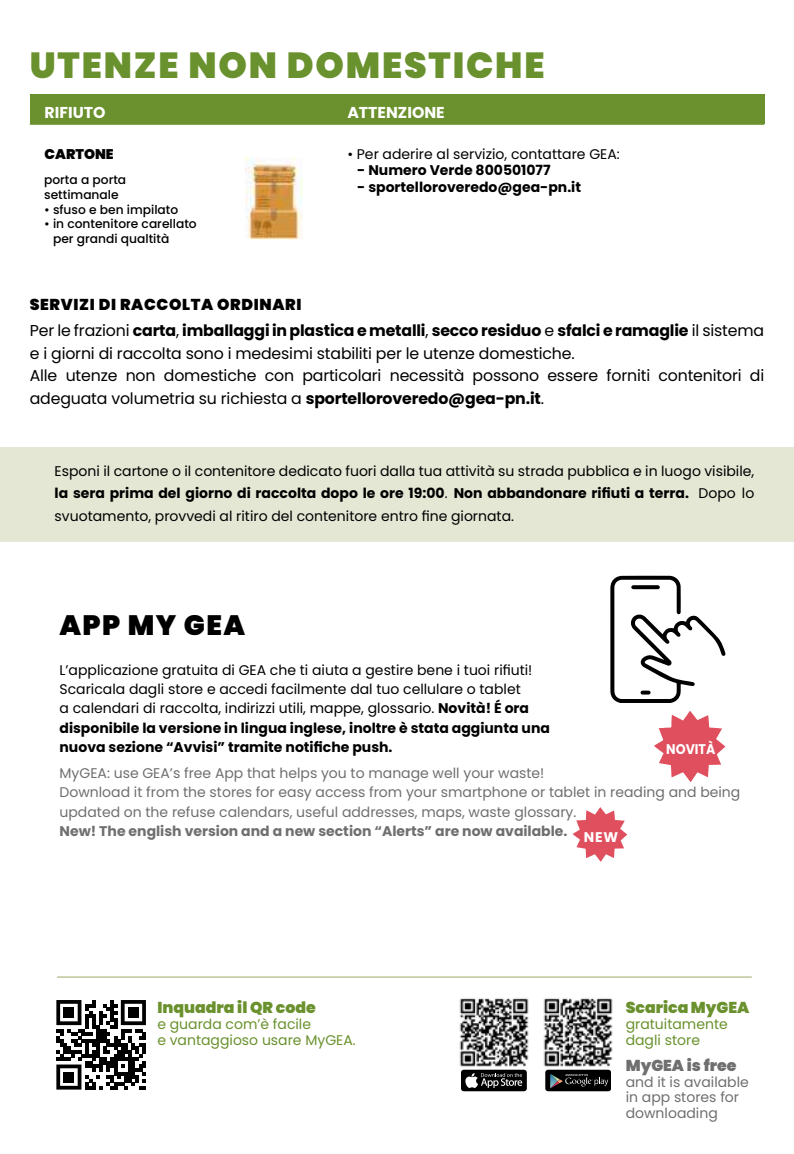
<style>
.page{position:relative;width:794px;height:1154px;background:#fff}
.page>*{position:absolute;margin:0;border:0;box-sizing:border-box;transform-origin:0 0}
.t1{font:900 36.23px "Poppins";letter-spacing:.05em;color:#69912d}
.t2{font:900 28px "Poppins";letter-spacing:.05em;color:#000}
.t3{font:15.75px/22.8px "Poppins";letter-spacing:-.01em;color:#000}
.t4{font:700 15.75px/26.2px "Poppins";letter-spacing:-.01em;color:#000}
.t5{font:900 15.75px "Poppins";color:#6a912d}
.t6{font:700 15.75px "Poppins";color:#fff}
.t7{font:900 15.75px "Poppins";color:#706f6f}
.t8{font:14px/19.2px "Poppins";color:#000;text-align:justify}
.t9{font:14px/19.2px "Poppins";color:#706f6f}
.t10{font:14px/15.8px "Poppins";color:#6a912d}
.t11{font:700 14px "Poppins";color:#706f6f}
.t12{font:700 14px "Poppins";color:#000}
.t13{font:900 14px "Poppins";color:#000}
.t14{font:700 14px "Poppins";color:#fff;scale:.9 1}
.t15{font:700 14px "Poppins";color:#fff}
.t16{font:500 12.25px/14.7px "Poppins";color:#000}
.s1{font-weight:900}
.s2{font-weight:400}
.s3{font-weight:700}
</style>
<div class="page">
<img style="left:246px;top:158px;width:56px;height:82px">
<div style="left:30px;top:94px;width:734px;height:30px;background:#6a912d"></div>
<hr style="left:30px;top:124px;width:734px;height:1px;background:#6a912d">
<div style="left:0;top:447px;width:794px;height:94px;background:#e3e7d4"></div>
<svg style="left:573px;top:807px;width:54px;height:54px"></svg>
<svg style="left:610px;top:575px;width:115px;height:128px"></svg>
<hr style="left:57px;top:976px;width:695px;height:1px;background:#b8c391">
<svg style="left:56px;top:1000px;width:90px;height:89px"></svg>
<div style="left:64px;top:1007px;width:10px;height:10px;background:#000"></div>
<div style="left:128px;top:1007px;width:11px;height:10px;background:#000"></div>
<div style="left:64px;top:1071px;width:10px;height:11px;background:#000"></div>
<img style="left:459px;top:998px;width:154px;height:76px">
<div style="left:545px;top:1069px;width:65px;height:22px;background:#000;border-radius:3px"></div>
<svg style="left:550px;top:1074px;width:58px;height:14px"></svg>
<div style="left:461px;top:1069px;width:65px;height:22px;background:#000;border-radius:3px"></div>
<svg style="left:465px;top:1073px;width:57px;height:14px"></svg>
<svg style="left:654px;top:711px;width:72px;height:71px"></svg>
<h1 class="t1" style="left:30px;top:44px;width:516px">UTENZE NON DOMESTICHE</h1>
<p class="t6" style="left:45px;top:103px;width:62px">RIFIUTO</p>
<p class="t6" style="left:347px;top:103px;width:99px">ATTENZIONE</p>
<p class="t8" style="left:347px;top:144px;width:274px">• Per aderire al servizio, contattare GEA:</p>
<p class="t12" style="left:357px;top:162px;width:195px">- Numero Verde 800501077</p>
<p class="t12" style="left:357px;top:179px;width:225px">- sportelloroveredo@gea-pn.it</p>
<p class="t13" style="left:45px;top:146px;width:71px">CARTONE</p>
<p class="t16" style="left:44px;top:173px;width:84px">porta a porta settimanale</p>
<p class="t16" style="left:44px;top:202px;width:136px">• sfuso e ben impilato</p>
<p class="t16" style="left:53px;top:217px;width:145px;text-indent:-9px">• in contenitore carellato per grandi qualtità</p>
<p class="t4" style="left:30px;top:291px;width:736px"><span class="s1">SERVIZI DI RACCOLTA ORDINARI<br></span><span class="s2">Per le frazioni</span> carta<span class="s2">,</span> imballaggi in plastica e metalli<span class="s2">,</span> secco residuo <span class="s2">e</span> sfalci e ramaglie <span class="s2">il sistema</span></p>
<p class="t3" style="left:30px;top:342px;width:736px">e i giorni di raccolta sono i medesimi stabiliti per le utenze domestiche.<br>Alle utenze non domestiche con particolari necessità possono essere forniti contenitori di adeguata volumetria su richiesta a <span class="s3">sportelloroveredo@gea-pn.it</span>.</p>
<p class="t8" style="left:55px;top:459px;width:701px;line-height:22.8px">Esponi il cartone o il contenitore dedicato fuori dalla tua attività su strada pubblica e in luogo visibile, <span class="s3">la sera prima del giorno di raccolta dopo le ore 19:00</span>. <span class="s3">Non abbandonare rifiuti a terra.</span> Dopo lo svuotamento, provvedi al ritiro del contenitore entro fine giornata.</p>
<h2 class="t2" style="left:60px;top:609px;width:187px">APP MY GEA</h2>
<p class="t8" style="left:60px;top:660px;width:492px;text-align:left">L’applicazione gratuita di GEA che ti aiuta a gestire bene i tuoi rifiuti!<br>Scaricala dagli store e accedi facilmente dal tuo cellulare o tablet<br>a calendari di raccolta, indirizzi utili, mappe, glossario. <span class="s3">Novità! É ora disponibile la versione in lingua inglese, inoltre è stata aggiunta una nuova sezione “Avvisi” tramite notifiche push.</span></p>
<p class="t9" style="left:60px;top:763px;width:682px">MyGEA: use GEA’s free App that helps you to manage well your waste!<br>Download it from the stores for easy access from your smartphone or tablet in reading and being updated on the refuse calendars, useful addresses, maps, waste glossary.</p>
<p class="t11" style="left:60px;top:822px;width:509px">New! The english version and a new section “Alerts” are now available.</p>
<p class="t14" style="left:666px;top:740px;width:56px">NOVITÀ</p>
<p class="t15" style="left:584px;top:828px;width:36px">NEW</p>
<p class="t5" style="left:157px;top:998px;width:160px">Inquadra il QR code</p>
<p class="t10" style="left:157px;top:1016px;width:200px">e guarda com’è facile<br>e vantaggioso usare MyGEA.</p>
<p class="t5" style="left:625px;top:998px;width:125px">Scarica MyGEA</p>
<p class="t10" style="left:625px;top:1016px;width:104px">gratuitamente dagli store</p>
<p class="t7" style="left:625px;top:1056px;width:112px">MyGEA is free</p>
<p class="t9" style="left:625px;top:1073px;width:125px;line-height:15.8px">and it is available in app stores for downloading</p>
</div>
